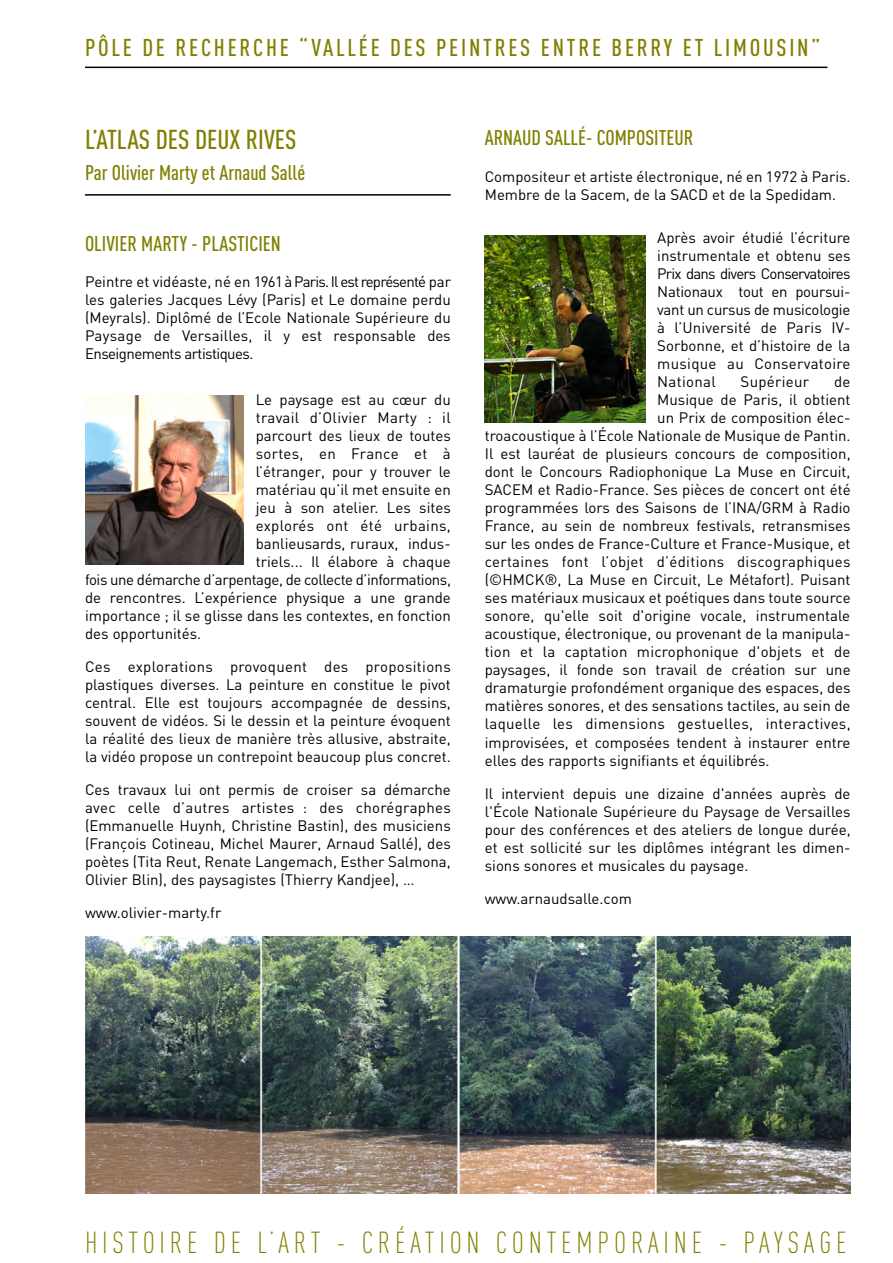
<style>
.page{position:relative;width:893px;height:1263px;background:#fff}
.page>*{position:absolute;margin:0;border:0;box-sizing:border-box;transform-origin:0 0}
.t1{font:300 30px "DIN Cond";letter-spacing:.16em;color:#808000}
.t2{font:500 27px "DIN Cond";color:#808000}
.t3{font:500 24px "DIN Cond";letter-spacing:.115em;color:#808000}
.t4{font:500 21px "DIN Cond";color:#808000}
.t5{font:15px/18px "DIN";color:#000;text-align:justify}
.t6{font:15px "DIN";letter-spacing:.02em;color:#000}
.t7{font:15px "DIN";letter-spacing:-.025em;color:#000}
</style>
<div class="page">
<hr style="left:85px;top:67px;width:742px;height:1px;background:#000">
<img style="left:85px;top:395px;width:159px;height:170px">
<img style="left:485px;top:235px;width:160px;height:187px">
<hr style="left:85px;top:194px;width:366px;height:2px;background:#000">
<img style="left:85px;top:937px;width:765px;height:257px">
<h3 class="t3" style="left:85px;top:38px;width:737px">PÔLE DE RECHERCHE “VALLÉE DES PEINTRES ENTRE BERRY ET LIMOUSIN”</h3>
<h2 class="t2" style="left:85px;top:130px;width:213px">L’ATLAS DES DEUX RIVES</h2>
<h3 class="t4" style="left:85px;top:165px;width:222px">Par Olivier Marty et Arnaud Sallé</h3>
<h3 class="t4" style="left:85px;top:236px;width:197px">OLIVIER MARTY - PLASTICIEN</h3>
<p class="t5" style="left:85px;top:272px;width:367px">Peintre et vidéaste, né en 1961 à Paris. Il est représenté par les galeries Jacques Lévy (Paris) et Le domaine perdu (Meyrals). Diplômé de l’Ecole Nationale Supérieure du Paysage de Versailles, il y est responsable des Enseignements artistiques.</p>
<p class="t5" style="left:256px;top:391px;width:197px">Le paysage est au cœur du</p>
<p class="t6" style="left:256px;top:409px;width:197px">travail d’Olivier Marty : il</p>
<p class="t5" style="left:256px;top:427px;width:197px">parcourt des lieux de toutes</p>
<p class="t6" style="left:256px;top:445px;width:197px">sortes, en France et à</p>
<p class="t5" style="left:256px;top:463px;width:197px">l’étranger, pour y trouver le</p>
<p class="t5" style="left:256px;top:481px;width:197px">matériau qu’il met ensuite en</p>
<p class="t5" style="left:256px;top:499px;width:197px">jeu à son atelier. Les sites</p>
<p class="t6" style="left:256px;top:517px;width:197px">explorés ont été urbains,</p>
<p class="t5" style="left:256px;top:535px;width:196px">banlieusards, ruraux, indus-</p>
<p class="t5" style="left:256px;top:553px;width:197px">triels... Il élabore à chaque</p>
<p class="t7" style="left:85px;top:571px;width:367px">fois une démarche d’arpentage, de collecte d’informations,</p>
<p class="t5" style="left:85px;top:589px;width:367px">de rencontres. L’expérience physique a une grande</p>
<p class="t5" style="left:85px;top:607px;width:367px">importance ; il se glisse dans les contextes, en fonction</p>
<p class="t5" style="left:85px;top:625px;width:118px">des opportunités.</p>
<p class="t5" style="left:85px;top:658px;width:367px">Ces explorations provoquent des propositions plastiques diverses. La peinture en constitue le pivot central. Elle est toujours accompagnée de dessins, souvent de vidéos. Si le dessin et la peinture évoquent la réalité des lieux de manière très allusive, abstraite, la vidéo propose un contrepoint beaucoup plus concret.</p>
<p class="t5" style="left:85px;top:781px;width:367px">Ces travaux lui ont permis de croiser sa démarche avec celle d’autres artistes : des chorégraphes (Emmanuelle Huynh, Christine Bastin), des musiciens (François Cotineau, Michel Maurer, Arnaud Sallé), des poètes (Tita Reut, Renate Langemach, Esther Salmona, Olivier Blin), des paysagistes (Thierry Kandjee), …</p>
<p class="t5" style="left:85px;top:904px;width:138px">www.olivier-marty.fr</p>
<h3 class="t4" style="left:485px;top:130px;width:210px">ARNAUD SALLÉ- COMPOSITEUR</h3>
<p class="t5" style="left:485px;top:168px;width:367px">Compositeur et artiste électronique, né en 1972 à Paris.<br>Membre de la Sacem, de la SACD et de la Spedidam.</p>
<p class="t5" style="left:657px;top:229px;width:195px">Après avoir étudié l’écriture instrumentale et obtenu ses Prix dans divers Conservatoires Nationaux tout en poursui&shy;vant un cursus de musicologie à l’Université de Paris IV-Sorbonne, et d’histoire de la musique au Conservatoire National</p>
<p class="t6" style="left:741px;top:373px;width:70px">Supérieur</p>
<p class="t5" style="left:834px;top:373px;width:18px">de</p>
<p class="t5" style="left:657px;top:391px;width:195px">Musique de Paris, il obtient</p>
<p class="t5" style="left:657px;top:409px;width:195px">un Prix de composition élec-</p>
<p class="t5" style="left:485px;top:427px;width:367px">troacoustique à l’École Nationale de Musique de Pantin.</p>
<p class="t5" style="left:485px;top:445px;width:367px">Il est lauréat de plusieurs concours de composition,</p>
<p class="t5" style="left:485px;top:463px;width:367px">dont le Concours Radiophonique La Muse en Circuit,</p>
<p class="t5" style="left:485px;top:481px;width:367px">SACEM et Radio-France. Ses pièces de concert ont été</p>
<p class="t5" style="left:485px;top:499px;width:367px">programmées lors des Saisons de l’INA/GRM à Radio</p>
<p class="t5" style="left:485px;top:517px;width:367px">France, au sein de nombreux festivals, retransmises</p>
<p class="t5" style="left:485px;top:535px;width:367px">sur les ondes de France-Culture et France-Musique, et</p>
<p class="t6" style="left:485px;top:553px;width:367px">certaines font l’objet d’éditions discographiques</p>
<p class="t5" style="left:485px;top:571px;width:367px">(©HMCK®, La Muse en Circuit, Le Métafort). Puisant</p>
<p class="t5" style="left:485px;top:589px;width:367px">ses matériaux musicaux et poétiques dans toute source</p>
<p class="t5" style="left:485px;top:607px;width:367px">sonore, qu'elle soit d'origine vocale, instrumentale</p>
<p class="t5" style="left:485px;top:625px;width:367px">acoustique, électronique, ou provenant de la manipula-</p>
<p class="t5" style="left:485px;top:643px;width:367px">tion et la captation microphonique d'objets et de</p>
<p class="t5" style="left:485px;top:661px;width:367px">paysages, il fonde son travail de création sur une</p>
<p class="t5" style="left:485px;top:679px;width:367px">dramaturgie profondément organique des espaces, des</p>
<p class="t5" style="left:485px;top:697px;width:367px">matières sonores, et des sensations tactiles, au sein de</p>
<p class="t6" style="left:485px;top:715px;width:367px">laquelle les dimensions gestuelles, interactives,</p>
<p class="t5" style="left:485px;top:733px;width:367px">improvisées, et composées tendent à instaurer entre</p>
<p class="t5" style="left:485px;top:751px;width:286px">elles des rapports signifiants et équilibrés.</p>
<p class="t5" style="left:485px;top:784px;width:367px">Il intervient depuis une dizaine d'années auprès de l'École Nationale Supérieure du Paysage de Versailles pour des conférences et des ateliers de longue durée, et est sollicité sur les diplômes intégrant les dimen&shy;sions sonores et musicales du paysage.</p>
<p class="t5" style="left:485px;top:889px;width:149px">www.arnaudsalle.com</p>
<h1 class="t1" style="left:85px;top:1231px;width:763px">HISTOIRE DE L’ART - CRÉATION CONTEMPORAINE - PAYSAGE</h1>
</div>
